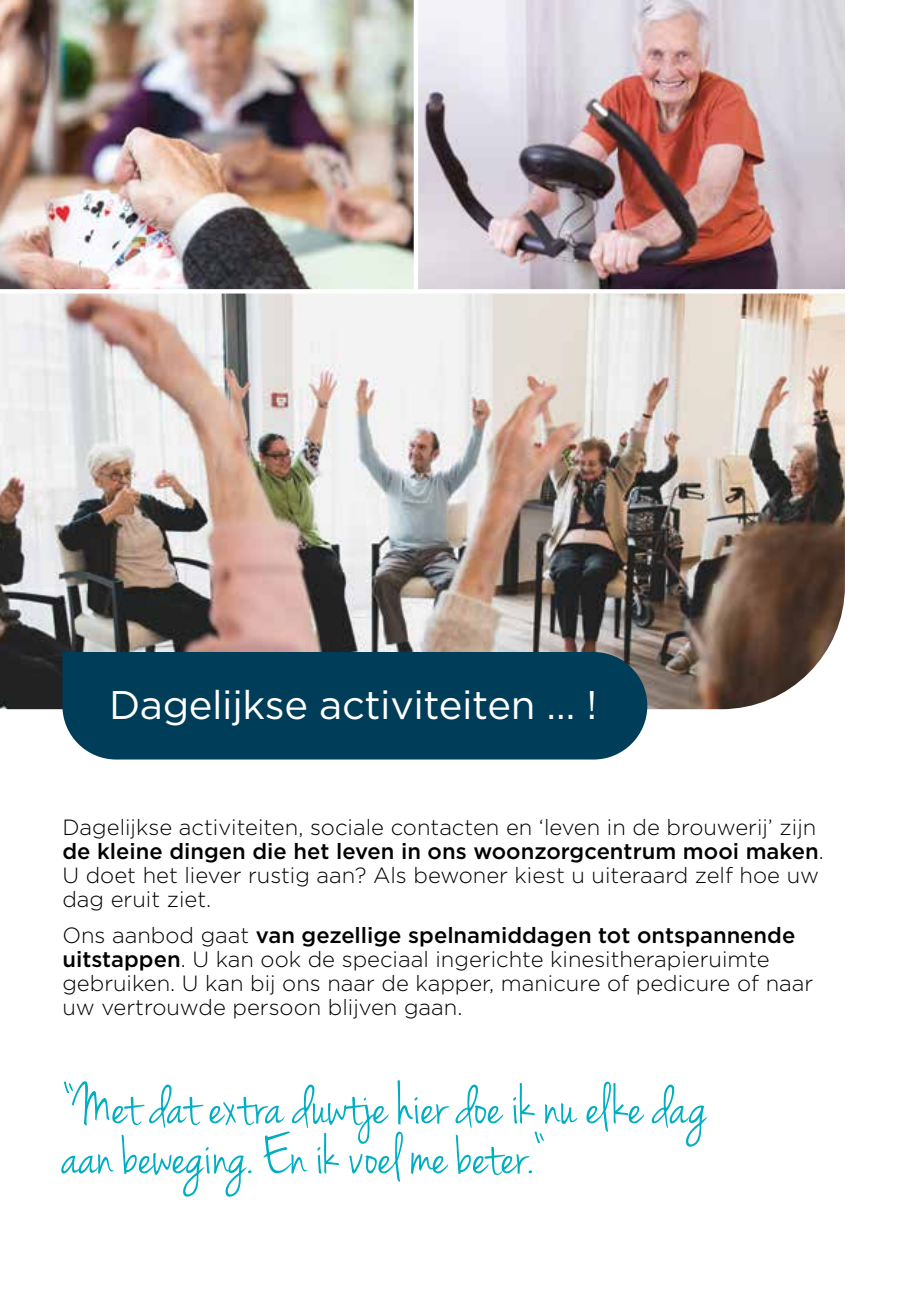
<style>
.page{position:relative;width:908px;height:1304px;background:#fff}
.page>*{position:absolute;margin:0;border:0;box-sizing:border-box;transform-origin:0 0}
.t1{font:60px/50px "Jenna Sue";color:#00aec3}
.t2{font:40px "Gotham";letter-spacing:-.01em;color:#fff}
.t3{font:300 22px/24px "Gotham";color:#000}
.s1{font-weight:500}
</style>
<div class="page">
<img style="left:0;top:294px;width:844px;height:415px">
<img style="left:418px;top:0;width:426px;height:289px">
<img style="left:0;top:0;width:413px;height:289px">
<div style="left:62px;top:652px;width:585px;height:108px;background:#003d58"></div>
<h2 class="t2" style="left:109px;top:679px;width:489px">Dagelijkse activiteiten … !</h2>
<p class="t3" style="left:62px;top:815px;width:762px">Dagelijkse activiteiten, sociale contacten en ‘leven in de brouwerij’ zijn <span class="s1">de kleine dingen die het leven in ons woonzorgcentrum mooi maken</span>.<br>U doet het liever rustig aan? Als bewoner kiest u uiteraard zelf hoe uw dag eruit ziet.</p>
<p class="t3" style="left:62px;top:922px;width:752px">Ons aanbod gaat <span class="s1">van gezellige spelnamiddagen tot ontspannende uitstappen</span>. U kan ook de speciaal ingerichte kinesitherapieruimte gebruiken. U kan bij ons naar de kapper, manicure of pedicure of naar uw vertrouwde persoon blijven gaan.</p>
<h1 class="t1" style="left:62px;top:1084px;width:646px">“Met dat extra duwtje hier doe ik nu elke dag aan beweging. En ik voel me beter.“</h1>
</div>
